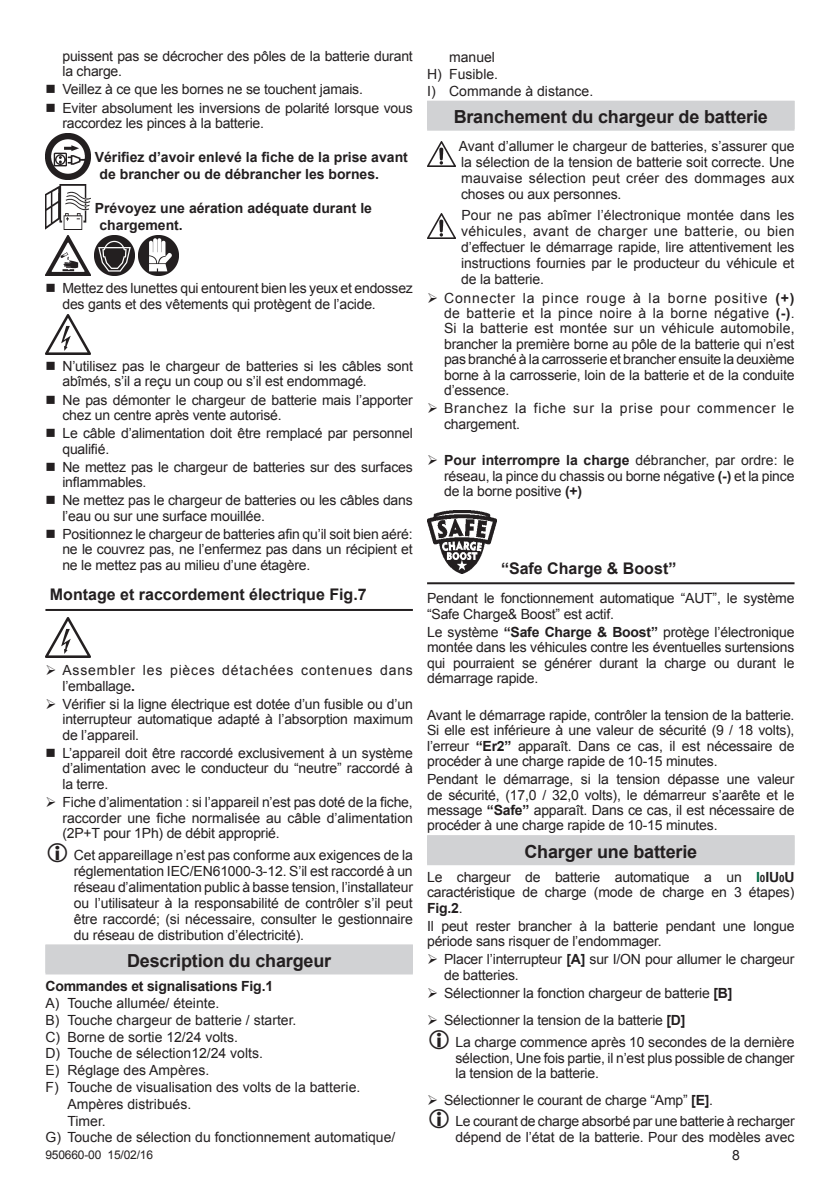
<style>
.page{position:relative;width:840px;height:1191px;background:#fff}
.page>*{position:absolute;margin:0;border:0;box-sizing:border-box;transform-origin:0 0}
.t1{font:700 18px "Arial";letter-spacing:-.01em;color:#231f20}
.t2{font:700 16px "Arial";color:#231f20}
.t3{font:14px/15.4px "Arial";letter-spacing:-.015em;color:#231f20}
.t4{font:700 14px/16.8px "Arial";color:#231f20}
.t5{font:14px/15.4px "Arial";letter-spacing:.06em;color:#231f20}
.t6{font:14px/15.4px "Arial";letter-spacing:.045em;color:#231f20}
.t7{font:12px "Arial";letter-spacing:-.015em;color:#231f20}
.s1{font-weight:700}
.s2{font-weight:700;color:#026a43}
.s3{font-weight:700;font-size:10px}
</style>
<div class="page">
<hr style="left:45px;top:609px;width:367px;height:2px;background:#231f20">
<div style="left:45px;top:944px;width:367px;height:30px;background:#d1d2d4"></div>
<img style="left:45px;top:134px;width:46px;height:45px">
<img style="left:45px;top:184px;width:46px;height:46px">
<img style="left:45px;top:235px;width:46px;height:40px">
<img style="left:95px;top:235px;width:39px;height:40px">
<img style="left:138px;top:235px;width:40px;height:40px">
<img style="left:45px;top:314px;width:46px;height:40px">
<img style="left:45px;top:617px;width:46px;height:40px">
<div style="left:427px;top:101px;width:367px;height:30px;background:#d1d2d4"></div>
<hr style="left:427px;top:582px;width:367px;height:2px;background:#231f20">
<div style="left:427px;top:835px;width:367px;height:30px;background:#d1d2d4"></div>
<img style="left:427px;top:141px;width:28px;height:25px">
<img style="left:427px;top:214px;width:28px;height:25px">
<img style="left:427px;top:510px;width:69px;height:64px">
<p class="t3" style="left:62px;top:48px;width:351px">puissent pas se décrocher des pôles de la batterie durant la charge.</p>
<p class="t3" style="left:62px;top:81px;width:351px;line-height:18.2px">Veillez à ce que les bornes ne se touchent jamais.<br>Eviter absolument les inversions de polarité lorsque vous</p>
<p class="t3" style="left:62px;top:116px;width:203px">raccordez les pinces à la batterie.</p>
<p class="t4" style="left:99px;top:149px;width:310px;text-indent:-5px">Vérifiez d’avoir enlevé la fiche de la prise avant de brancher ou de débrancher les bornes.</p>
<p class="t4" style="left:99px;top:200px;width:274px;text-indent:-5px">Prévoyez une aération adéquate durant le chargement.</p>
<p class="t3" style="left:62px;top:281px;width:352px">Mettez des lunettes qui entourent bien les yeux et endossez des gants et des vêtements qui protègent de l’acide.</p>
<p class="t3" style="left:62px;top:358px;width:352px">N’utilisez pas le chargeur de batteries si les câbles sont abîmés, s’il a reçu un coup ou s’il est endommagé.</p>
<p class="t3" style="left:62px;top:392px;width:351px">Ne pas démonter le chargeur de batterie mais l’apporter chez un centre après vente autorisé.</p>
<p class="t3" style="left:62px;top:426px;width:351px">Le câble d’alimentation doit être remplacé par personnel qualifié.</p>
<p class="t3" style="left:62px;top:459px;width:351px">Ne mettez pas le chargeur de batteries sur des surfaces inflammables.</p>
<p class="t3" style="left:62px;top:493px;width:351px">Ne mettez pas le chargeur de batteries ou les câbles dans l’eau ou sur une surface mouillée.</p>
<p class="t3" style="left:62px;top:526px;width:352px;text-align:justify">Positionnez le chargeur de batteries afin qu’il soit bien aéré: ne le couvrez pas, ne l’enfermez pas dans un récipient et ne le mettez pas au milieu d’une étagère.</p>
<p class="t2" style="left:50px;top:584px;width:318px">Montage et raccordement électrique Fig.7</p>
<p class="t5" style="left:62px;top:663px;width:352px">Assembler les pièces détachées contenues dans l’emballage<span class="s1">.</span></p>
<p class="t3" style="left:62px;top:696px;width:352px;text-align:justify">Vérifier si la ligne électrique est dotée d’un fusible ou d’un interrupteur automatique adapté à l’absorption maximum de l’appareil.</p>
<p class="t3" style="left:62px;top:745px;width:351px;text-align:justify">L’appareil doit être raccordé exclusivement à un système d’alimentation avec le conducteur du “neutre” raccordé à la terre.</p>
<p class="t3" style="left:62px;top:794px;width:352px;text-align:justify">Fiche d’alimentation : si l’appareil n’est pas doté de la fiche, raccorder une fiche normalisée au câble d’alimentation (2P+T pour 1Ph) de débit approprié.</p>
<p class="t3" style="left:74px;top:847px;width:340px;line-height:16px;text-align:justify">Cet appareillage n’est pas conforme aux exigences de la réglementation IEC/EN61000-3-12. S’il est raccordé à un réseau d’alimentation public à basse tension, l’installateur ou l’utilisateur à la responsabilité de contrôler s’il peut être raccordé; (si nécessaire, consulter le gestionnaire du réseau de distribution d’électricité).</p>
<p class="t1" style="left:127px;top:948px;width:206px">Description du chargeur</p>
<p class="t4" style="left:45px;top:978px;width:229px">Commandes et signalisations Fig.1</p>
<p class="t3" style="left:45px;top:995px;width:175px">A) Touche allumée/ éteinte.</p>
<p class="t3" style="left:45px;top:1012px;width:252px">B) Touche chargeur de batterie / starter.</p>
<p class="t3" style="left:45px;top:1029px;width:194px">C) Borne de sortie 12/24 volts.</p>
<p class="t3" style="left:45px;top:1045px;width:219px">D) Touche de sélection12/24 volts.</p>
<p class="t3" style="left:45px;top:1062px;width:165px">E) Réglage des Ampères.</p>
<p class="t3" style="left:45px;top:1079px;width:316px">F) Touche de visualisation des volts de la batterie.</p>
<p class="t3" style="left:67px;top:1096px;width:125px">Ampères distribués.</p>
<p class="t3" style="left:67px;top:1113px;width:40px">Timer.</p>
<p class="t3" style="left:45px;top:1129px;width:351px">G) Touche de sélection du fonctionnement automatique/</p>
<p class="t3" style="left:427px;top:49px;width:167px;line-height:16.8px;text-indent:22px">manuel<br>H) Fusible.<br>I) Commande à distance.</p>
<p class="t1" style="left:453px;top:105px;width:315px">Branchement du chargeur de batterie</p>
<p class="t3" style="left:458px;top:138px;width:337px;line-height:16px;text-align:justify">Avant d’allumer le chargeur de batteries, s’assurer que la sélection de la tension de batterie soit correcte. Une mauvaise sélection peut créer des dommages aux choses ou aux personnes.</p>
<p class="t3" style="left:461px;top:208px;width:335px;line-height:16px;text-align:justify">Pour ne pas abîmer l’électronique montée dans les véhicules, avant de charger une batterie, ou bien d’effectuer le démarrage rapide, lire attentivement les instructions fournies par le producteur du véhicule et de la batterie.</p>
<p class="t3" style="left:444px;top:290px;width:352px;text-align:justify">Connecter la pince rouge à la borne positive <span class="s1">(+) </span>de batterie et la pince noire à la borne négative <span class="s1">(-)</span>.<br>Si la batterie est montée sur un véhicule automobile, brancher la première borne au pôle de la batterie qui n’est pas branché à la carrosserie et brancher ensuite la deuxième borne à la carrosserie, loin de la batterie et de la conduite d’essence.</p>
<p class="t6" style="left:444px;top:401px;width:351px">Branchez la fiche sur la prise pour commencer le chargement.</p>
<p class="t3" style="left:444px;top:453px;width:351px;text-align:justify"><span class="s1">Pour interrompre la charge</span> débrancher, par ordre: le réseau, la pince du chassis ou borne négative <span class="s1">(-)</span> et la pince de la borne positive <span class="s1">(+)</span></p>
<p class="t2" style="left:500px;top:557px;width:177px">“Safe Charge &amp; Boost”</p>
<p class="t3" style="left:427px;top:591px;width:368px">Pendant le fonctionnement automatique “AUT”, le système “Safe Charge&amp; Boost” est actif.</p>
<p class="t3" style="left:427px;top:624px;width:369px;text-align:justify">Le système <span class="s1">“Safe Charge &amp; Boost”</span> protège l’électronique montée dans les véhicules contre les éventuelles surtensions qui pourraient se générer durant la charge ou durant le démarrage rapide.</p>
<p class="t3" style="left:427px;top:707px;width:369px;text-align:justify">Avant le démarrage rapide, contrôler la tension de la batterie.<br>Si elle est inférieure à une valeur de sécurité (9 / 18 volts), l’erreur <span class="s1">“Er2”</span> apparaît. Dans ce cas, il est nécessaire de procéder à une charge rapide de 10-15 minutes.</p>
<p class="t3" style="left:427px;top:771px;width:369px;text-align:justify">Pendant le démarrage, si la tension dépasse une valeur de sécurité, (17,0 / 32,0 volts), le démarreur s’aarête et le message <span class="s1">“Safe”</span> apparaît. Dans ce cas, il est nécessaire de procéder à une charge rapide de 10-15 minutes.</p>
<p class="t1" style="left:524px;top:839px;width:174px">Charger une batterie</p>
<p class="t3" style="left:427px;top:869px;width:369px;text-align:justify">Le chargeur de batterie automatique a un <span class="s2">I</span><span class="s3">0</span><span class="s1">IU</span><span class="s3">0</span><span class="s1">U </span>caractéristique de charge (mode de charge en 3 étapes)<br><span class="s1">Fig.2</span>.</p>
<p class="t3" style="left:427px;top:918px;width:369px">Il peut rester brancher à la batterie pendant une longue période sans risquer de l’endommager.</p>
<p class="t3" style="left:444px;top:952px;width:351px">Placer l’interrupteur <span class="s1">[A]</span> sur I/ON pour allumer le chargeur de batteries.</p>
<p class="t3" style="left:444px;top:980px;width:289px;line-height:26.8px">Sélectionner la fonction chargeur de batterie <span class="s1">[B]<br></span>Sélectionner la tension de la batterie <span class="s1">[D]</span></p>
<p class="t3" style="left:455px;top:1034px;width:340px;text-align:justify">La charge commence après 10 secondes de la dernière sélection, Une fois partie, il n’est plus possible de changer la tension de la batterie.</p>
<p class="t3" style="left:455px;top:1089px;width:340px;line-height:21.6px;text-indent:-11px">Sélectionner le courant de charge “Amp” <span class="s1">[E]</span>.<br>Le courant de charge absorbé par une batterie à recharger</p>
<p class="t3" style="left:455px;top:1130px;width:340px">dépend de l’état de la batterie. Pour des modèles avec</p>
<p class="t7" style="left:45px;top:1147px;width:109px">950660-00 15/02/16</p>
<p class="t3" style="left:731px;top:1147px;width:9px">8</p>
</div>
